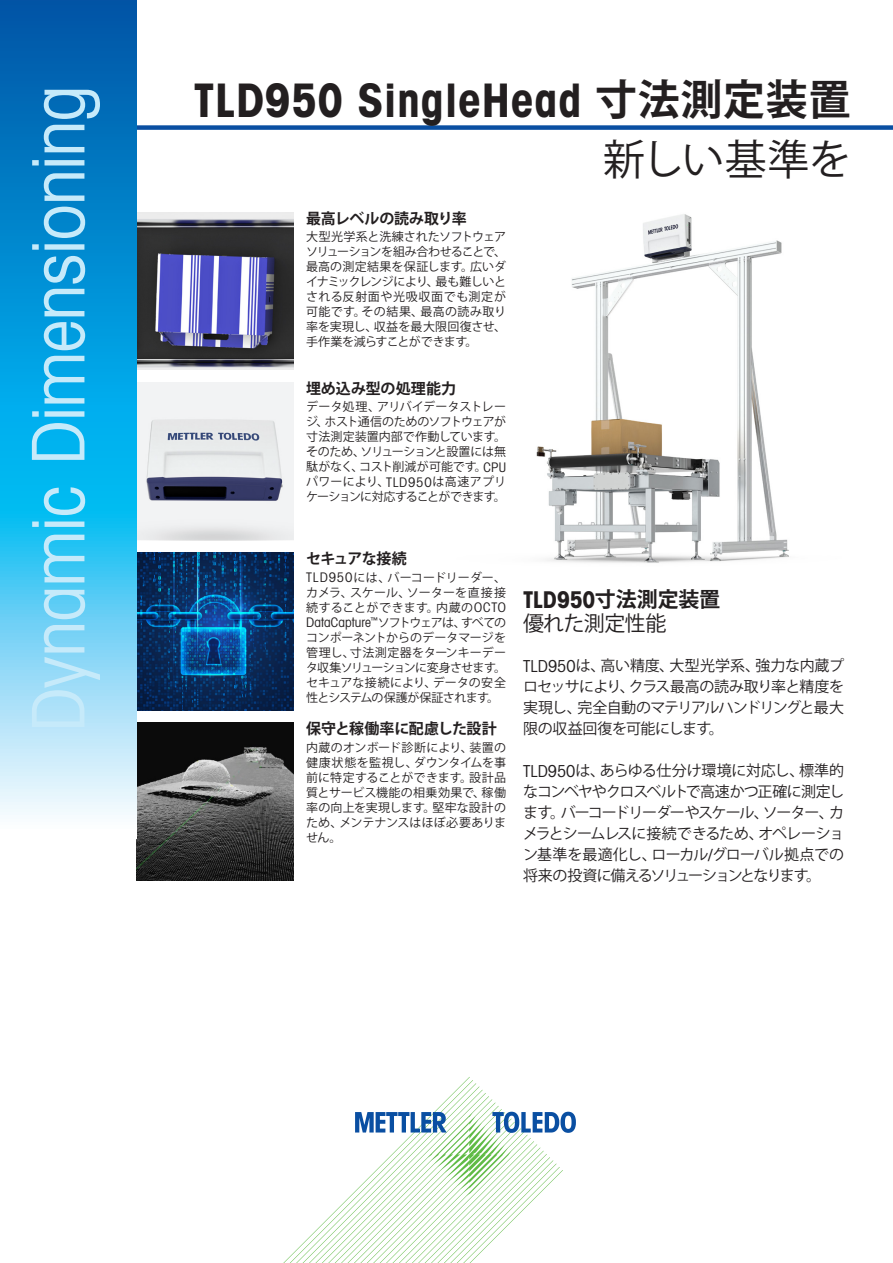
<style>
.page{position:relative;width:893px;height:1263px;background:#fff}
.page>*{position:absolute;margin:0;border:0;box-sizing:border-box;transform-origin:0 0}
.Vertical_Text_44_52{font:72.6px "Avant Gardefor MT Bk";letter-spacing:-.02em;color:#c6eafa}
.Title_Book_28_34{font:46.2px "Avant Gardefor MT Bd";letter-spacing:.015em;color:#231f20}
._1___Titel{font:42px "Koz Go Pro";letter-spacing:-.005em;color:#231f20}
.Titel_Head_unter_Bild_14_14_Bold{font:23.1px "Avant Gardefor MT Bd";letter-spacing:-.01em;color:#231f20}
.Titel_Head_unter_Bild_14_14_Bold-2{font:21px "Koz Go Pro";letter-spacing:-.035em;color:#231f20}
.Running_Text_10_14{font:15px/21px "Koz Go Pro";letter-spacing:-.05em;color:#231f20;text-align:justify}
.Running_Subhead_10_12{font:700 15px "Koz Go Pro";letter-spacing:-.015em;color:#231f20}
.Running_Subhead_10_12-2{font:700 15px "Koz Go Pro";letter-spacing:.01em;color:#231f20}
.Running_Subhead_10_12-3{font:700 15px "Koz Go Pro";letter-spacing:-.04em;color:#231f20}
.Captions_8_10{font:12px/15px "Koz Go Pro";letter-spacing:-.005em;color:#231f20;text-align:justify}
.s1{font-family:"Koz Go Pro";font-weight:700;font-size:42px}
.s2{font-family:"Avant Gardefor MT Bk";font-size:13.2px}
.s3{font-family:"Koz Go Pro";font-weight:700;font-size:21px}
.s4{font-family:"Avant Gardefor MT Bk";font-size:16.5px}
</style>
<div class="page">
<img style="left:536px;top:214px;width:253px;height:349px">
<img style="left:136px;top:723px;width:157px;height:157px">
<img style="left:136px;top:213px;width:157px;height:157px">
<img style="left:136px;top:553px;width:157px;height:157px">
<svg style="left:136px;top:383px;width:157px;height:157px;fill:#edeff0"></svg>
<div style="left:111px;top:125px;width:782px;height:5px;background:#0a4fa2"></div>
<svg style="left:283px;top:1077px;width:293px;height:186px"></svg>
<svg style="left:0;top:0;width:136px;height:815px;background:#32a7de"></svg>
<p class="Vertical_Text_44_52" style="left:14px;top:732px;width:649px;rotate:-90deg">Dynamic Dimensioning</p>
<p class="Title_Book_28_34" style="left:194px;top:71px;width:658px">TLD950 SingleHead <span class="s1">寸法測定装置</span></p>
<p class="_1___Titel" style="left:603px;top:133px;width:250px">新しい基準を</p>
<p class="Running_Subhead_10_12" style="left:306px;top:209px;width:162px">最高レベルの読み取り率</p>
<p class="Captions_8_10" style="left:306px;top:230px;width:201px">大型光学系と洗練されたソフトウェアソリューションを組み合わせることで、最高の測定結果を保証します。広いダイナミックレンジにより、最も難しいとされる反射面や光吸収面でも測定が可能です。その結果、最高の読み取り率を実現し、収益を最大限回復させ、手作業を減らすことができます。</p>
<p class="Running_Subhead_10_12-2" style="left:306px;top:379px;width:152px">埋め込み型の処理能力</p>
<p class="Captions_8_10" style="left:306px;top:400px;width:201px">データ処理、アリバイデータストレージ、ホスト通信のためのソフトウェアが寸法測定装置内部で作動しています。そのため、ソリューションと設置には無駄がなく、コスト削減が可能です。<span class="s2">CPU</span>パワーにより、<span class="s2">TLD950</span>は高速アプリケーションに対応することができます。</p>
<p class="Running_Subhead_10_12-3" style="left:306px;top:549px;width:102px">セキュアな接続</p>
<p class="Captions_8_10" style="left:306px;top:570px;width:201px"><span class="s2">TLD950</span>には、バーコードリーダー、カメラ、スケール、ソーターを直接接続することができます。内蔵の<span class="s2">OCTO DataCapture</span><sup>™</sup>ソフトウェアは、すべてのコンポーネントからのデータマージを管理し、寸法測定器をターンキーデータ収集ソリューションに変身させます。セキュアな接続により、データの安全性とシステムの保護が保証されます。</p>
<p class="Running_Subhead_10_12" style="left:306px;top:719px;width:192px">保守と稼働率に配慮した設計</p>
<p class="Captions_8_10" style="left:306px;top:740px;width:201px">内蔵のオンボード診断により、装置の健康状態を監視し、ダウンタイムを事前に特定することができます。設計品質とサービス機能の相乗効果で、稼働率の向上を実現します。堅牢な設計のため、メンテナンスはほぼ必要ありません。</p>
<p class="Titel_Head_unter_Bild_14_14_Bold" style="left:523px;top:585px;width:198px">TLD950<span class="s3">寸法測定装置</span></p>
<p class="Titel_Head_unter_Bild_14_14_Bold-2" style="left:523px;top:610px;width:145px">優れた測定性能</p>
<p class="Running_Text_10_14" style="left:523px;top:655px;width:323px"><span class="s4">TLD950</span>は、高い精度、大型光学系、強力な内蔵プロセッサにより、クラス最高の読み取り率と精度を実現し、完全自動のマテリアルハンドリングと最大限の収益回復を可能にします。</p>
<p class="Running_Text_10_14" style="left:523px;top:760px;width:323px"><span class="s4">TLD950</span>は、あらゆる仕分け環境に対応し、標準的なコンベヤやクロスベルトで高速かつ正確に測定します。バーコードリーダーやスケール、ソーター、カメラとシームレスに接続できるため、オペレーション基準を最適化し、ローカル<span class="s4">/</span>グローバル拠点での将来の投資に備えるソリューションとなります。</p>
</div>
